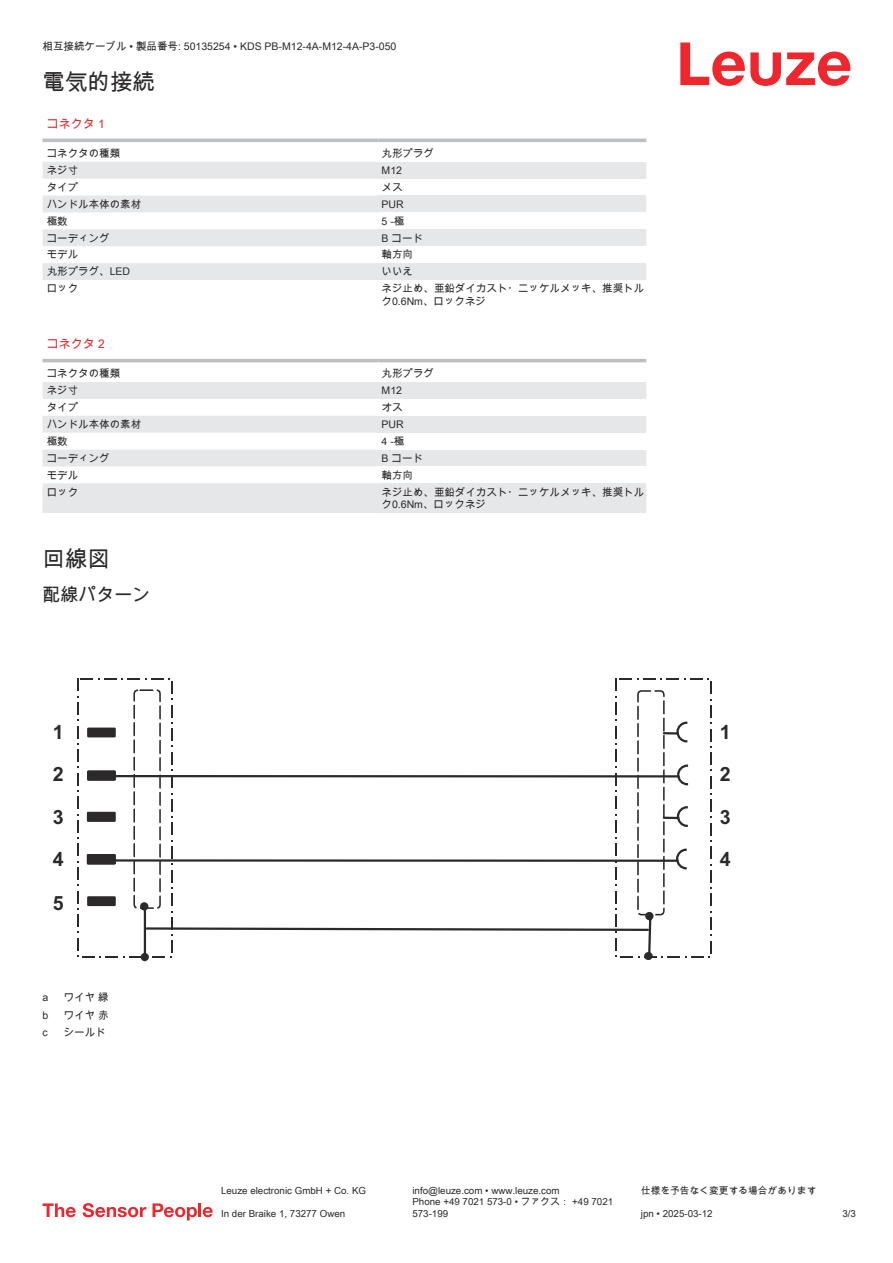
<style>
.page{position:relative;width:893px;height:1263px;background:#fff}
.page>*{position:absolute;margin:0;border:0;box-sizing:border-box;transform-origin:0 0}
.t1{font:22.5px "Arial Unicode MS";color:#2b292a}
.t2{font:700 19.65px "Arial";color:#2b292a}
.t3{font:18px "Arial Unicode MS";color:#2b292a}
.t4{font:12px "Arial Unicode MS";color:#db2a30}
.t5{font:10.5px/12.6px "Arial Unicode MS";color:#2b292a}
.t6{font:9.75px/11.7px "Arial Unicode MS";color:#2b292a}
</style>
<div class="page">
<svg style="left:680px;top:43px;width:170px;height:43px"></svg>
<svg style="left:43px;top:138px;width:603px;height:1px"></svg>
<svg style="left:43px;top:162px;width:335px;height:118px;fill:#e6e7e9"></svg>
<hr style="left:43px;top:139px;width:335px;height:3px;background:#bdbfc1">
<hr style="left:378px;top:139px;width:268px;height:3px;background:#bdbfc1">
<div style="left:378px;top:162px;width:268px;height:17px;background:#e6e7e9"></div>
<div style="left:378px;top:196px;width:268px;height:16px;background:#e6e7e9"></div>
<div style="left:378px;top:229px;width:268px;height:17px;background:#e6e7e9"></div>
<div style="left:378px;top:263px;width:268px;height:17px;background:#e6e7e9"></div>
<svg style="left:43px;top:358px;width:603px;height:5px"></svg>
<svg style="left:43px;top:382px;width:335px;height:131px;fill:#e6e7e9"></svg>
<hr style="left:43px;top:359px;width:335px;height:3px;background:#bdbfc1">
<hr style="left:378px;top:359px;width:268px;height:3px;background:#bdbfc1">
<div style="left:378px;top:382px;width:268px;height:17px;background:#e6e7e9"></div>
<div style="left:378px;top:416px;width:268px;height:17px;background:#e6e7e9"></div>
<div style="left:378px;top:450px;width:268px;height:16px;background:#e6e7e9"></div>
<div style="left:378px;top:483px;width:268px;height:30px;background:#e6e7e9"></div>
<svg style="left:43px;top:1203px;width:33px;height:14px"></svg>
<svg style="left:83px;top:1203px;width:63px;height:14px"></svg>
<svg style="left:153px;top:1203px;width:44px;height:17px"></svg>
<hr style="left:198px;top:1203px;width:3px;height:14px;background:#ed272d">
<svg style="left:203px;top:1207px;width:10px;height:10px"></svg>
<svg style="left:77px;top:678px;width:635px;height:284px"></svg>
<p class="t5" style="left:43px;top:40px;width:355px">相互接続ケーブル • 製品番号: 50135254 • KDS PB-M12-4A-M12-4A-P3-050</p>
<h1 class="t1" style="left:43px;top:66px;width:114px">電気的接続</h1>
<p class="t4" style="left:47px;top:115px;width:60px">コネクタ 1</p>
<p class="t5" style="left:47px;top:147px;width:75px">コネクタの種類</p>
<p class="t5" style="left:382px;top:147px;width:54px">丸形プラグ</p>
<p class="t5" style="left:47px;top:164px;width:33px">ネジ寸</p>
<p class="t5" style="left:382px;top:164px;width:22px">M12</p>
<p class="t5" style="left:47px;top:181px;width:33px">タイプ</p>
<p class="t5" style="left:382px;top:181px;width:22px">メス</p>
<p class="t5" style="left:47px;top:197px;width:96px">ハンドル本体の素材</p>
<p class="t5" style="left:382px;top:197px;width:24px">PUR</p>
<p class="t5" style="left:47px;top:214px;width:22px">極数</p>
<p class="t5" style="left:382px;top:214px;width:24px">5 -極</p>
<p class="t5" style="left:47px;top:231px;width:64px">コーディング</p>
<p class="t5" style="left:382px;top:231px;width:43px">B コード</p>
<p class="t5" style="left:47px;top:248px;width:33px">モデル</p>
<p class="t5" style="left:382px;top:248px;width:33px">軸方向</p>
<p class="t5" style="left:47px;top:265px;width:85px">丸形プラグ、LED</p>
<p class="t5" style="left:382px;top:265px;width:33px">いいえ</p>
<p class="t5" style="left:47px;top:282px;width:33px">ロック</p>
<p class="t5" style="left:382px;top:282px;width:264px">ネジ止め、亜鉛ダイカスト・ニッケルメッキ、推奨トルク0.6Nm、ロックネジ</p>
<p class="t4" style="left:47px;top:335px;width:60px">コネクタ 2</p>
<p class="t5" style="left:47px;top:367px;width:75px">コネクタの種類</p>
<p class="t5" style="left:382px;top:367px;width:54px">丸形プラグ</p>
<p class="t5" style="left:47px;top:384px;width:33px">ネジ寸</p>
<p class="t5" style="left:382px;top:384px;width:22px">M12</p>
<p class="t5" style="left:47px;top:401px;width:33px">タイプ</p>
<p class="t5" style="left:382px;top:401px;width:22px">オス</p>
<p class="t5" style="left:47px;top:418px;width:96px">ハンドル本体の素材</p>
<p class="t5" style="left:382px;top:418px;width:24px">PUR</p>
<p class="t5" style="left:47px;top:435px;width:22px">極数</p>
<p class="t5" style="left:382px;top:435px;width:24px">4 -極</p>
<p class="t5" style="left:47px;top:452px;width:64px">コーディング</p>
<p class="t5" style="left:382px;top:452px;width:43px">B コード</p>
<p class="t5" style="left:47px;top:468px;width:33px">モデル</p>
<p class="t5" style="left:382px;top:468px;width:33px">軸方向</p>
<p class="t5" style="left:47px;top:485px;width:33px">ロック</p>
<p class="t5" style="left:382px;top:485px;width:264px">ネジ止め、亜鉛ダイカスト・ニッケルメッキ、推奨トルク0.6Nm、ロックネジ</p>
<h1 class="t1" style="left:43px;top:542px;width:69px">回線図</h1>
<h3 class="t3" style="left:43px;top:581px;width:109px">配線パターン</h3>
<h2 class="t2" style="left:53px;top:721px;width:12px">1</h2>
<h2 class="t2" style="left:720px;top:721px;width:12px">1</h2>
<h2 class="t2" style="left:53px;top:762px;width:12px">2</h2>
<h2 class="t2" style="left:720px;top:762px;width:12px">2</h2>
<h2 class="t2" style="left:53px;top:806px;width:12px">3</h2>
<h2 class="t2" style="left:720px;top:806px;width:12px">3</h2>
<h2 class="t2" style="left:53px;top:847px;width:12px">4</h2>
<h2 class="t2" style="left:720px;top:847px;width:12px">4</h2>
<h2 class="t2" style="left:53px;top:891px;width:12px">5</h2>
<p class="t5" style="left:43px;top:991px;width:7px">a</p>
<p class="t5" style="left:64px;top:991px;width:46px">ワイヤ 緑</p>
<p class="t5" style="left:43px;top:1008px;width:7px">b</p>
<p class="t5" style="left:64px;top:1008px;width:46px">ワイヤ 赤</p>
<p class="t5" style="left:43px;top:1025px;width:7px">c</p>
<p class="t5" style="left:64px;top:1025px;width:44px">シールド</p>
<p class="t6" style="left:221px;top:1184px;width:146px">Leuze electronic GmbH + Co. KG</p>
<p class="t6" style="left:412px;top:1184px;width:149px">info@leuze.com • www.leuze.com</p>
<p class="t6" style="left:641px;top:1184px;width:177px">仕様を予告なく変更する場合があります</p>
<p class="t6" style="left:221px;top:1207px;width:126px">In der Braike 1, 73277 Owen</p>
<p class="t6" style="left:412px;top:1196px;width:202px">Phone +49 7021 573-0 • ファクス： +49 7021<br>573-199</p>
<p class="t6" style="left:641px;top:1207px;width:73px">jpn • 2025-03-12</p>
<p class="t6" style="left:842px;top:1207px;width:15px">3/3</p>
</div>
